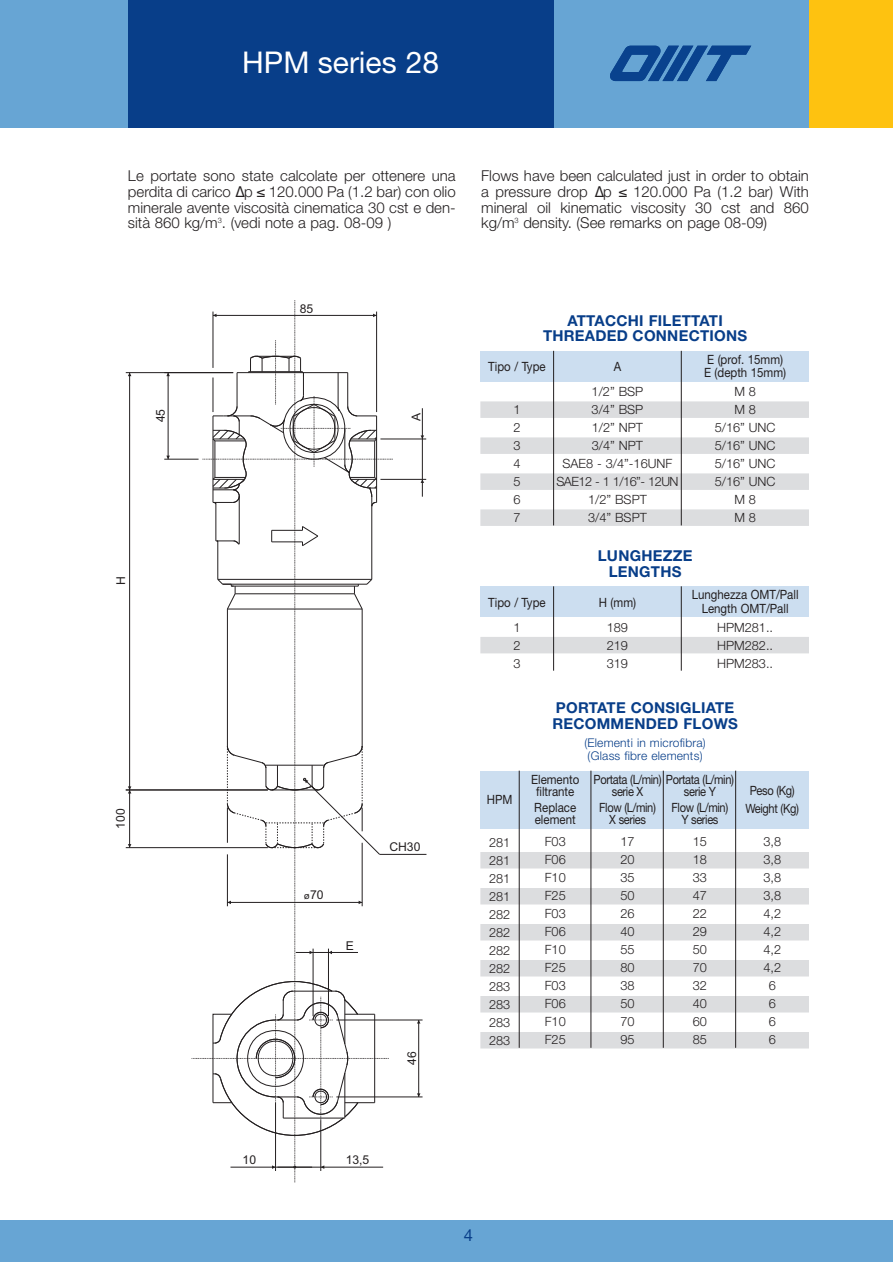
<style>
.page{position:relative;width:893px;height:1262px;background:#fff}
.page>*{position:absolute;margin:0;border:0;box-sizing:border-box;transform-origin:0 0}
.t1{font:30px "Helvetica Neue";color:#fff}
.t2{font:16.5px "Helvetica Neue";color:#083e89}
.t3{font:300 15px/15.8px "Helvetica Neue";color:#231f20;text-align:justify}
.t4{font:700 15px/15.8px "Helvetica Neue";letter-spacing:.015em;color:#083e89;text-align:center}
.t5{font:300 12.75px/18px "Helvetica Neue";color:#231f20;text-align:justify}
.t6{font:12.75px/13.5px "Helvetica Neue";color:#231f20;scale:.9 1}
.t7{font:12.75px/12px "Helvetica Neue";letter-spacing:-.035em;color:#231f20;text-align:center;scale:.87 1}
.t8{font:12.75px "Helvetica Neue";color:#231f20;scale:.87 1}
.t9{font:12.15px "Arial";color:#231f20}
.t10{font:300 12px/13.5px "Helvetica Neue";letter-spacing:.015em;color:#083e89}
.s1{font-family:"Helvetica";font-weight:400}
.s2{font-size:9.45px}
</style>
<div class="page">
<div style="left:480px;top:771px;width:328px;height:57px;background:#ccdef0"></div>
<div style="left:0;top:0;width:892px;height:128px;background:#67a5d4"></div>
<div style="left:128px;top:0;width:425px;height:128px;background:#083e89"></div>
<div style="left:808px;top:0;width:84px;height:128px;background:#fec210"></div>
<div style="left:0;top:1221px;width:892px;height:41px;background:#67a5d4"></div>
<svg style="left:610px;top:46px;width:141px;height:35px"></svg>
<div style="left:480px;top:401px;width:328px;height:17px;background:#dcdddf"></div>
<div style="left:480px;top:437px;width:328px;height:17px;background:#dcdddf"></div>
<div style="left:480px;top:473px;width:328px;height:17px;background:#dcdddf"></div>
<div style="left:480px;top:509px;width:328px;height:17px;background:#dcdddf"></div>
<div style="left:480px;top:351px;width:328px;height:30px;background:#ccdef0"></div>
<hr style="left:380px;top:479px;width:46px;height:1px;background:#231f20">
<hr style="left:380px;top:439px;width:46px;height:1px;background:#231f20">
<hr style="left:422px;top:408px;width:1px;height:31px;background:#231f20">
<hr style="left:422px;top:439px;width:1px;height:40px;background:#231f20">
<svg style="left:420px;top:479px;width:4px;height:18px"></svg>
<hr style="left:164px;top:459px;width:34px;height:1px;background:#231f20">
<hr style="left:168px;top:373px;width:1px;height:86px;background:#231f20">
<hr style="left:126px;top:372px;width:107px;height:1px;background:#231f20">
<hr style="left:129px;top:373px;width:1px;height:417px;background:#231f20">
<hr style="left:126px;top:847px;width:142px;height:1px;background:#231f20">
<hr style="left:126px;top:790px;width:142px;height:1px;background:#231f20">
<hr style="left:129px;top:790px;width:1px;height:58px;background:#231f20">
<svg style="left:128px;top:786px;width:3px;height:7px"></svg>
<hr style="left:379px;top:854px;width:47px;height:1px;background:#231f20">
<hr style="left:336px;top:1097px;width:86px;height:1px;background:#231f20">
<hr style="left:336px;top:1020px;width:86px;height:1px;background:#231f20">
<hr style="left:418px;top:1020px;width:1px;height:77px;background:#231f20">
<svg style="left:191px;top:300px;width:202px;height:883px"></svg>
<hr style="left:275px;top:1102px;width:1px;height:69px;background:#231f20">
<hr style="left:553px;top:351px;width:1px;height:174px;background:#231f20">
<hr style="left:680px;top:351px;width:1px;height:174px;background:#231f20">
<div style="left:480px;top:637px;width:328px;height:16px;background:#dcdddf"></div>
<div style="left:480px;top:852px;width:328px;height:16px;background:#dcdddf"></div>
<div style="left:480px;top:888px;width:328px;height:16px;background:#dcdddf"></div>
<div style="left:480px;top:924px;width:328px;height:16px;background:#dcdddf"></div>
<div style="left:480px;top:960px;width:328px;height:16px;background:#dcdddf"></div>
<div style="left:480px;top:996px;width:328px;height:16px;background:#dcdddf"></div>
<div style="left:480px;top:1032px;width:328px;height:16px;background:#dcdddf"></div>
<div style="left:480px;top:587px;width:328px;height:30px;background:#ccdef0"></div>
<hr style="left:553px;top:586px;width:1px;height:85px;background:#231f20">
<hr style="left:680px;top:586px;width:1px;height:85px;background:#231f20">
<hr style="left:518px;top:771px;width:1px;height:277px;background:#231f20">
<hr style="left:590px;top:771px;width:1px;height:277px;background:#231f20">
<hr style="left:662px;top:771px;width:1px;height:277px;background:#231f20">
<hr style="left:735px;top:771px;width:1px;height:277px;background:#231f20">
<h1 class="t1" style="left:242px;top:51px;width:198px">HPM series 28</h1>
<p class="t3" style="left:128px;top:169px;width:329px">Le portate sono state calcolate per ottenere una perdita di carico <span class="s1">Δ</span>p <span class="s1">≤</span> 120.000 Pa (1.2 bar) con olio minerale avente viscosità cinematica 30 cst e den&shy;sità 860 kg/m<sup>3</sup>. (vedi note a pag. 08-09 )</p>
<p class="t3" style="left:481px;top:169px;width:329px">Flows have been calculated just in order to obtain a pressure drop <span class="s1">Δ</span>p <span class="s1">≤</span> 120.000 Pa (1.2 bar) With mineral oil kinematic viscosity 30 cst and 860 kg/m<sup>3</sup> density. (See remarks on page 08-09)</p>
<p class="t9" style="left:299px;top:302px;width:15px">85</p>
<p class="t9" style="left:153px;top:422px;width:15px;rotate:-90deg">45</p>
<p class="t9" style="left:409px;top:421px;width:10px;rotate:-90deg">A</p>
<p class="t9" style="left:114px;top:585px;width:10px;rotate:-90deg">H</p>
<p class="t9" style="left:114px;top:829px;width:22px;rotate:-90deg">100</p>
<p class="t9" style="left:304px;top:888px;width:21px"><span class="s2">ø</span>70</p>
<p class="t9" style="left:345px;top:938px;width:10px">E</p>
<p class="t9" style="left:389px;top:840px;width:33px">CH30</p>
<p class="t9" style="left:242px;top:1152px;width:15px">10</p>
<p class="t9" style="left:345px;top:1152px;width:25px">13,5</p>
<p class="t9" style="left:404px;top:1065px;width:15px;rotate:-90deg">46</p>
<p class="t4" style="left:543px;top:314px;width:205px">ATTACCHI FILETTATI<br>THREADED CONNECTIONS</p>
<p class="t6" style="left:488px;top:361px;width:65px">Tipo / Type</p>
<p class="t6" style="left:613px;top:361px;width:10px">A</p>
<p class="t6" style="left:703px;top:354px;width:93px">E (prof. 15mm)<br>E (depth 15mm)</p>
<p class="t5" style="left:513px;top:402px;width:9px">1<br>2<br>3<br>4<br>5<br>6<br>7</p>
<p class="t5" style="left:556px;top:384px;width:124px;text-align:center">1/2” BSP<br>3/4” BSP<br>1/2” NPT<br>3/4” NPT<br>SAE8 - 3/4”-16UNF<br>SAE12 - 1 1/16”- 12UN<br>1/2” BSPT<br>3/4” BSPT</p>
<p class="t5" style="left:714px;top:384px;width:62px;text-align:center">M 8<br>M 8<br>5/16” UNC<br>5/16” UNC<br>5/16” UNC<br>5/16” UNC<br>M 8<br>M 8</p>
<p class="t4" style="left:597px;top:549px;width:96px">LUNGHEZZE<br>LENGTHS</p>
<p class="t6" style="left:488px;top:597px;width:65px">Tipo / Type</p>
<p class="t6" style="left:598px;top:597px;width:43px">H (mm)</p>
<p class="t6" style="left:691px;top:589px;width:120px;text-align:center">Lunghezza OMT/Pall<br>Length OMT/Pall</p>
<p class="t5" style="left:513px;top:619px;width:9px">1<br>2<br>3</p>
<p class="t5" style="left:606px;top:619px;width:23px">189<br>219<br>319</p>
<p class="t5" style="left:716px;top:619px;width:57px">HPM281..<br>HPM282..<br>HPM283..</p>
<p class="t4" style="left:552px;top:701px;width:187px;text-align:left">PORTATE CONSIGLIATE<br>RECOMMENDED FLOWS</p>
<p class="t10" style="left:584px;top:737px;width:123px">(Elementi in microfibra) (Glass fibre elements)</p>
<p class="t6" style="left:486px;top:794px;width:30px">HPM</p>
<p class="t6" style="left:531px;top:774px;width:55px;line-height:12px;text-align:center">Elemento filtrante</p>
<p class="t6" style="left:534px;top:802px;width:48px;line-height:12px">Replace element</p>
<p class="t5" style="left:489px;top:834px;width:23px">281<br>281<br>281<br>281<br>282<br>282<br>282<br>282<br>283<br>283<br>283<br>283</p>
<p class="t5" style="left:544px;top:834px;width:23px">F03<br>F06<br>F10<br>F25<br>F03<br>F06<br>F10<br>F25<br>F03<br>F06<br>F10<br>F25</p>
<p class="t7" style="left:611px;top:774px;width:142px;text-align:left;text-indent:-18px">Portata (L/min) Portata (L/min) serie X</p>
<p class="t7" style="left:599px;top:802px;width:67px">Flow (L/min)<br>X series</p>
<p class="t5" style="left:692px;top:834px;width:16px">15<br>18<br>33<br>47<br>22<br>29<br>50<br>70<br>32<br>40<br>60<br>85</p>
<p class="t7" style="left:671px;top:784px;width:67px;line-height:16.2px">serie Y<br>Flow (L/min)</p>
<p class="t8" style="left:681px;top:815px;width:44px">Y series</p>
<p class="t5" style="left:620px;top:834px;width:16px">17<br>20<br>35<br>50<br>26<br>40<br>55<br>80<br>38<br>50<br>70<br>95</p>
<p class="t7" style="left:745px;top:782px;width:63px;line-height:18px">Peso (Kg)<br>Weight (Kg)</p>
<p class="t5" style="left:763px;top:834px;width:19px;text-align:center">3,8<br>3,8<br>3,8<br>3,8<br>4,2<br>4,2<br>4,2<br>4,2<br>6<br>6<br>6<br>6</p>
<p class="t2" style="left:463px;top:1229px;width:11px">4</p>
</div>
